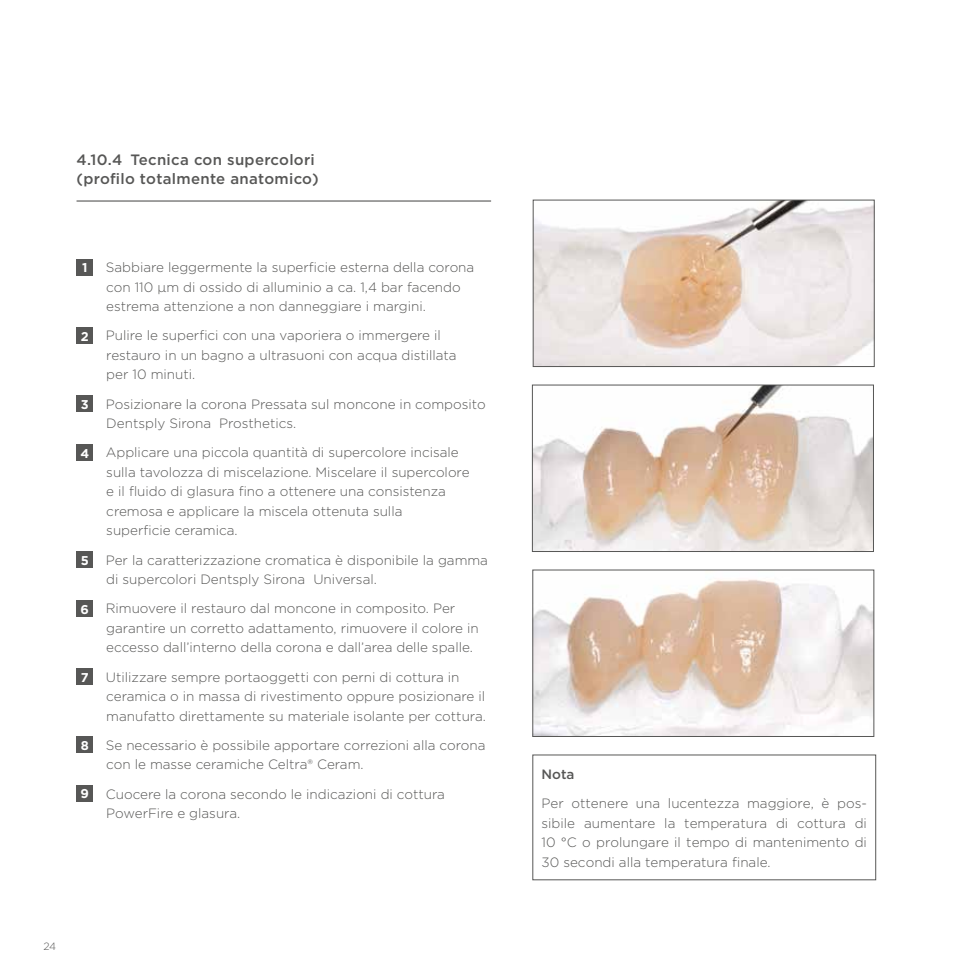
<style>
.page{position:relative;width:978px;height:978px;background:#fff}
.page>*{position:absolute;margin:0;border:0;box-sizing:border-box;transform-origin:0 0}
.t1{font:500 15px/19.5px "Gotham";letter-spacing:.02em;color:#575756}
.t2{font:300 13.5px/19.5px "Gotham";color:#575756}
.t3{font:500 13.5px "Gotham";color:#575756}
.t4{font:700 12.75px "Gotham";color:#fff}
.t5{font:300 10.5px "Gotham";color:#575756}
.s1{font-weight:700;font-size:12.75px;color:#fff}
</style>
<div class="page">
<div style="left:77px;top:259px;width:16px;height:16px;background:#575756"></div>
<div style="left:77px;top:327px;width:16px;height:17px;background:#575756"></div>
<div style="left:77px;top:395px;width:16px;height:17px;background:#575756"></div>
<div style="left:77px;top:444px;width:16px;height:17px;background:#575756"></div>
<div style="left:77px;top:551px;width:16px;height:17px;background:#575756"></div>
<div style="left:77px;top:600px;width:16px;height:17px;background:#575756"></div>
<div style="left:77px;top:668px;width:16px;height:17px;background:#575756"></div>
<div style="left:77px;top:737px;width:16px;height:16px;background:#575756"></div>
<div style="left:77px;top:785px;width:16px;height:17px;background:#575756"></div>
<div style="left:533px;top:755px;width:343px;height:125px;border:1px solid #575756"></div>
<hr style="left:77px;top:200px;width:414px;height:2px;background:#575756">
<img style="left:534px;top:387px;width:338px;height:163px">
<div style="left:532px;top:385px;width:342px;height:167px;border:1px solid #575756"></div>
<img style="left:535px;top:579px;width:337px;height:156px">
<div style="left:533px;top:570px;width:341px;height:167px;border:1px solid #575756"></div>
<img style="left:535px;top:202px;width:337px;height:163px">
<div style="left:533px;top:200px;width:341px;height:167px;border:1px solid #575756"></div>
<p class="t1" style="left:77px;top:150px;width:244px">4.10.4 Tecnica con supercolori (profilo totalmente anatomico)</p>
<p class="t4" style="left:82px;top:259px;width:7px">1</p>
<p class="t2" style="left:106px;top:257px;width:370px">Sabbiare leggermente la superficie esterna della corona con 110 µm di ossido di alluminio a ca. 1,4 bar facendo estrema attenzione a non danneggiare i margini.</p>
<p class="t4" style="left:81px;top:328px;width:9px">2</p>
<p class="t2" style="left:106px;top:325px;width:352px">Pulire le superfici con una vaporiera o immergere il restauro in un bagno a ultrasuoni con acqua distillata per 10 minuti.</p>
<p class="t4" style="left:81px;top:396px;width:9px">3</p>
<p class="t2" style="left:106px;top:394px;width:381px">Posizionare la corona Pressata sul moncone in composito<br>Dentsply Sirona Prosthetics.</p>
<p class="t2" style="left:106px;top:442px;width:365px;text-indent:-26px"><span class="s1">4</span> Applicare una piccola quantità di supercolore incisale sulla tavolozza di miscelazione. Miscelare il supercolore e il fluido di glasura fino a ottenere una consistenza cremosa e applicare la miscela ottenuta sulla superficie ceramica.</p>
<p class="t4" style="left:81px;top:552px;width:10px">5</p>
<p class="t2" style="left:106px;top:550px;width:384px">Per la caratterizzazione cromatica è disponibile la gamma di supercolori Dentsply Sirona Universal.</p>
<p class="t2" style="left:106px;top:598px;width:374px;text-indent:-26px"><span class="s1">6</span> Rimuovere il restauro dal moncone in composito. Per garantire un corretto adattamento, rimuovere il colore in eccesso dall’interno della corona e dall’area delle spalle.</p>
<p class="t4" style="left:81px;top:669px;width:9px">7</p>
<p class="t2" style="left:106px;top:667px;width:382px">Utilizzare sempre portaoggetti con perni di cottura in ceramica o in massa di rivestimento oppure posizionare il manufatto direttamente su materiale isolante per cottura.</p>
<p class="t4" style="left:81px;top:737px;width:10px">8</p>
<p class="t2" style="left:106px;top:735px;width:381px">Se necessario è possibile apportare correzioni alla corona con le masse ceramiche Celtra® Ceram.</p>
<p class="t2" style="left:106px;top:784px;width:340px;text-indent:-26px"><span class="s1">9</span> Cuocere la corona secondo le indicazioni di cottura<br>PowerFire e glasura.</p>
<p class="t5" style="left:43px;top:940px;width:14px">24</p>
<p class="t3" style="left:542px;top:765px;width:35px">Nota</p>
<p class="t2" style="left:542px;top:793px;width:327px;text-align:justify">Per ottenere una lucentezza maggiore, è pos&shy;sibile aumentare la temperatura di cottura di 10 °C o prolungare il tempo di mantenimento di 30 secondi alla temperatura finale.</p>
</div>
